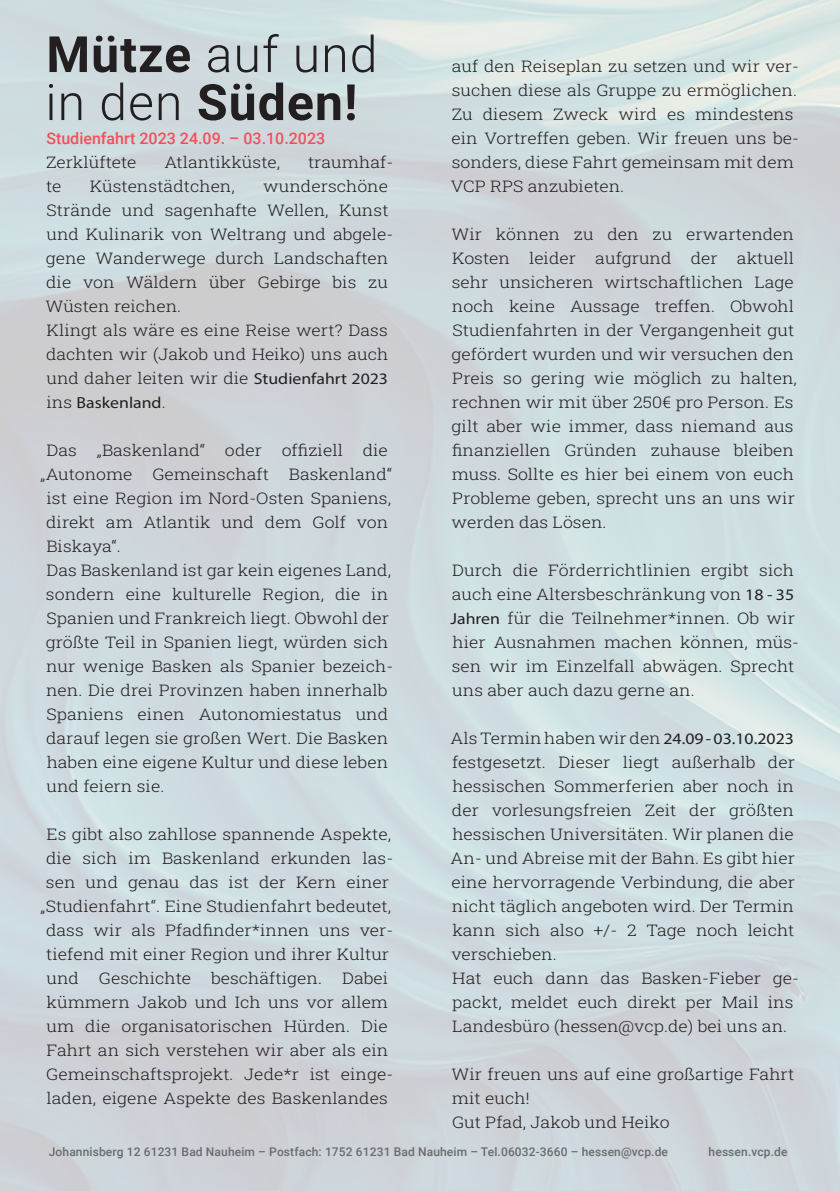
<style>
.page{position:relative;width:840px;height:1191px;background:#fff}
.page>*{position:absolute;margin:0;border:0;box-sizing:border-box;transform-origin:0 0}
.Überschrift_Roboto_B{font:700 50px/48px "Roboto";letter-spacing:.02em;color:#231f20}
.Fließtext{font:300 16px/24px "Roboto Slab";color:#231f20;scale:1.11 1}
.Fließtext-2{font:500 16px "Roboto";color:#f0515b}
.t1{font:500 12px "Roboto";letter-spacing:.01em;color:#676c6c}
.s1{font-weight:300}
.s2{font-family:"Myriad Pro";font-weight:400}
</style>
<div class="page">
<p class="Überschrift_Roboto_B" style="left:45px;top:28px;width:333px">Mütze <span class="s1">auf und in den</span> Süden!</p>
<p class="Fließtext-2" style="left:46px;top:127px;width:280px">Studienfahrt 2023 24.09. – 03.10.2023</p>
<p class="Fließtext" style="left:46px;top:150px;width:83px">Zerklüftete</p>
<p class="Fließtext" style="left:164px;top:150px;width:106px">Atlantikküste,</p>
<p class="Fließtext" style="left:308px;top:150px;width:78px">traumhaf-</p>
<p class="Fließtext" style="left:46px;top:174px;width:15px">te</p>
<p class="Fließtext" style="left:90px;top:174px;width:132px">Küstenstädtchen,</p>
<p class="Fließtext" style="left:46px;top:174px;width:314px;text-indent:217px">wunderschöne<br>Strände und sagenhafte Wellen, Kunst und Kulinarik von Weltrang und abgele&shy;gene Wanderwege durch Landschaften die von Wäldern über Gebirge bis zu<br>Wüsten reichen.</p>
<p class="Fließtext" style="left:46px;top:318px;width:309px;text-align:justify">Klingt als wäre es eine Reise wert? Dass dachten wir (Jakob und Heiko) uns auch und daher leiten wir die <span class="s2">Studienfahrt 2023 </span>ins <span class="s2">Baskenland</span>.</p>
<p class="Fließtext" style="left:46px;top:438px;width:309px">Das „Baskenland“ oder offiziell die</p>
<p class="Fließtext" style="left:40px;top:462px;width:318px">„Autonome Gemeinschaft Baskenland“</p>
<p class="Fließtext" style="left:46px;top:486px;width:312px">ist eine Region im Nord-Osten Spaniens,</p>
<p class="Fließtext" style="left:46px;top:510px;width:309px">direkt am Atlantik und dem Golf von</p>
<p class="Fließtext" style="left:46px;top:534px;width:68px">Biskaya“.</p>
<p class="Fließtext" style="left:46px;top:558px;width:314px">Das Baskenland ist gar kein eigenes Land, sondern eine kulturelle Region, die in Spanien und Frankreich liegt. Obwohl der größte Teil in Spanien liegt, würden sich nur wenige Basken als Spanier bezeich&shy;nen. Die drei Provinzen haben innerhalb Spaniens einen Autonomiestatus und darauf legen sie großen Wert. Die Basken haben eine eigene Kultur und diese leben und feiern sie.</p>
<p class="Fließtext" style="left:40px;top:822px;width:319px;text-align:center">Es gibt also zahllose spannende Aspekte, die sich im Baskenland erkunden las&shy;sen und genau das ist der Kern einer „Studienfahrt“. Eine Studienfahrt bedeutet, dass wir als Pfadfinder*innen uns ver&shy;tiefend mit einer Region und ihrer Kultur und Geschichte beschäftigen. Dabei kümmern Jakob und Ich uns vor allem um die organisatorischen Hürden. Die Fahrt an sich verstehen wir aber als ein Gemeinschaftsprojekt. Jede*r ist einge&shy;laden, eigene Aspekte des Baskenlandes</p>
<p class="Fließtext" style="left:450px;top:54px;width:315px">auf den Reiseplan zu setzen und wir ver&shy;suchen diese als Gruppe zu ermöglichen.<br>Zu diesem Zweck wird es mindestens ein Vortreffen geben. Wir freuen uns be&shy;sonders, diese Fahrt gemeinsam mit dem VCP RPS anzubieten.</p>
<p class="Fließtext" style="left:451px;top:222px;width:312px">Wir können zu den zu erwartenden Kosten leider aufgrund der aktuell sehr unsicheren wirtschaftlichen Lage noch keine Aussage treffen. Obwohl Studienfahrten in der Vergangenheit gut gefördert wurden und wir versuchen den Preis so gering wie möglich zu halten, rechnen wir mit über 250€ pro Person. Es gilt aber wie immer, dass niemand aus finanziellen Gründen zuhause bleiben muss. Sollte es hier bei einem von euch Probleme geben, sprecht uns an uns wir werden das Lösen.</p>
<p class="Fließtext" style="left:450px;top:558px;width:315px">Durch die Förderrichtlinien ergibt sich auch eine Altersbeschränkung von <span class="s2">18 - 35<br>Jahren</span> für die Teilnehmer*innen. Ob wir hier Ausnahmen machen können, müs&shy;sen wir im Einzelfall abwägen. Sprecht uns aber auch dazu gerne an.</p>
<p class="Fließtext" style="left:450px;top:726px;width:312px;text-align:justify">Als Termin haben wir den <span class="s2">24.09 - 03.10.2023 </span>festgesetzt. Dieser liegt außerhalb der hessischen Sommerferien aber noch in der vorlesungsfreien Zeit der größten hessischen Universitäten. Wir planen die An- und Abreise mit der Bahn. Es gibt hier eine hervorragende Verbindung, die aber nicht täglich angeboten wird. Der Termin kann sich also +/- 2 Tage noch leicht verschieben.</p>
<p class="Fließtext" style="left:452px;top:966px;width:314px">Hat euch dann das Basken-Fieber ge&shy;packt, meldet euch direkt per Mail ins<br>Landesbüro (hessen@vcp.de) bei uns an.</p>
<p class="Fließtext" style="left:451px;top:1062px;width:310px">Wir freuen uns auf eine großartige Fahrt mit euch!</p>
<p class="Fließtext" style="left:452px;top:1110px;width:198px">Gut Pfad, Jakob und Heiko</p>
<p class="t1" style="left:49px;top:1143px;width:620px">Johannisberg 12 61231 Bad Nauheim – Postfach: 1752 61231 Bad Nauheim – Tel.06032-3660 – hessen@vcp.de</p>
<p class="t1" style="left:708px;top:1143px;width:80px">hessen.vcp.de</p>
</div>
